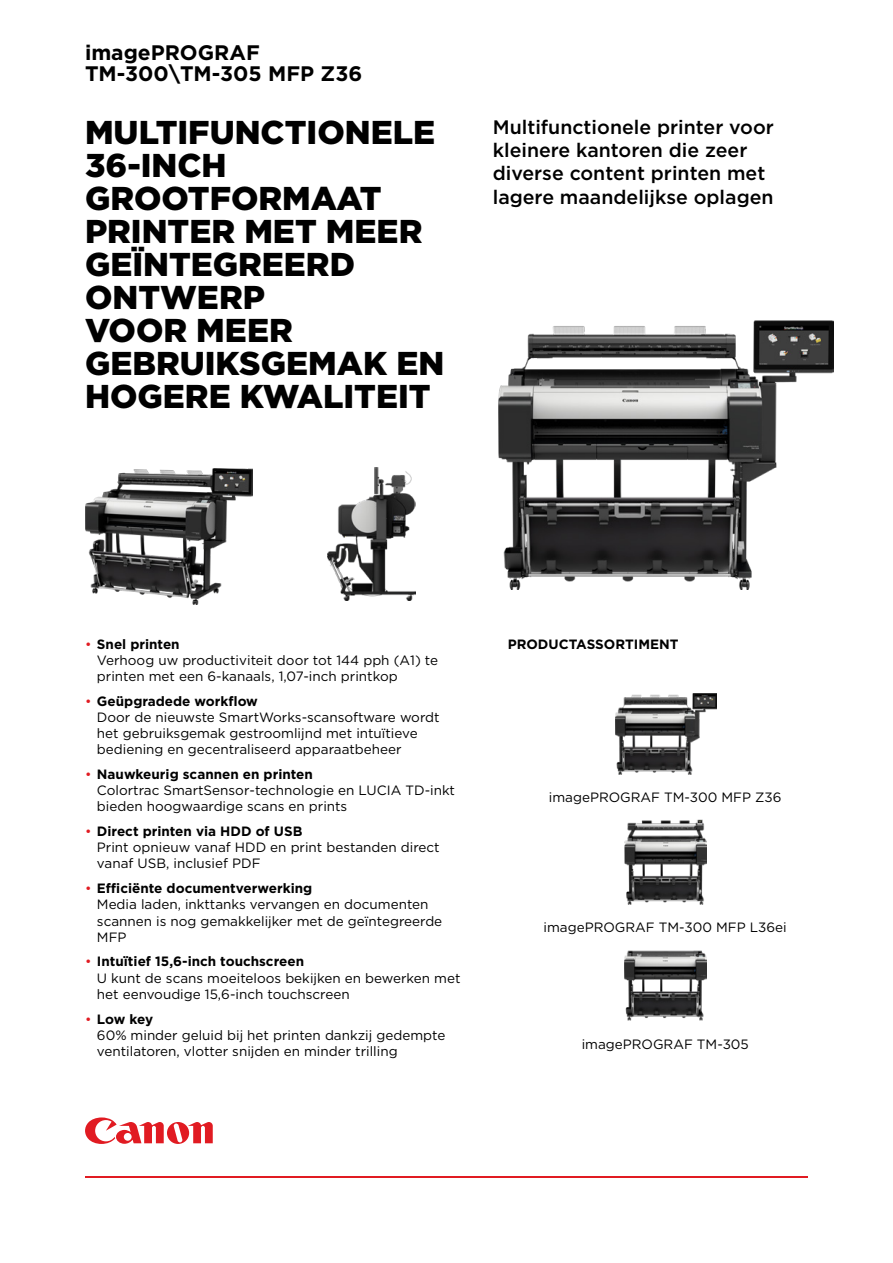
<style>
.page{position:relative;width:893px;height:1263px;background:#fff}
.page>*{position:absolute;margin:0;border:0;box-sizing:border-box;transform-origin:0 0}
.t1{font:900 33px/33px "Gotham";color:#000}
.t2{font:700 21px/21px "Gotham";color:#000}
.t3{font:500 19.5px/23.4px "Gotham";color:#000}
.t4{font:13.5px/16.2px "Gotham";color:#000}
.t5{font:700 13.5px "Gotham";color:#000}
.s1{font-weight:400;color:#e11b22}
.s2{color:#e11b22}
.s3{font-weight:700}
</style>
<div class="page">
<svg style="left:85px;top:1117px;width:128px;height:27px"></svg>
<hr style="left:85px;top:1176px;width:723px;height:2px;background:#e11b22">
<img style="left:85px;top:469px;width:168px;height:135px">
<img style="left:498px;top:320px;width:335px;height:269px">
<img style="left:328px;top:467px;width:88px;height:134px">
<img style="left:615px;top:693px;width:101px;height:81px">
<img style="left:625px;top:819px;width:82px;height:85px">
<img style="left:625px;top:951px;width:82px;height:69px">
<h2 class="t2" style="left:85px;top:42px;width:279px">imagePROGRAF<br>TM-300\TM-305 MFP Z36</h2>
<h1 class="t1" style="left:85px;top:116px;width:361px">MULTIFUNCTIONELE<br>36-INCH<br>GROOTFORMAAT<br>PRINTER MET MEER<br>GEÏNTEGREERD<br>ONTWERP<br>VOOR MEER<br>GEBRUIKSGEMAK EN<br>HOGERE KWALITEIT</h1>
<h3 class="t3" style="left:493px;top:115px;width:283px">Multifunctionele printer voor kleinere kantoren die zeer diverse content printen met lagere maandelijkse oplagen</h3>
<p class="t5" style="left:85px;top:635px;width:96px"><span class="s1">•</span> Snel printen</p>
<p class="t5" style="left:508px;top:635px;width:172px">PRODUCTASSORTIMENT</p>
<p class="t4" style="left:97px;top:651px;width:343px">Verhoog uw productiviteit door tot 144 pph (A1) te printen met een 6-kanaals, 1,07-inch printkop</p>
<p class="t4" style="left:97px;top:692px;width:344px;text-indent:-12px"><span class="s2">•</span> <span class="s3">Geüpgradede workflow<br></span>Door de nieuwste SmartWorks-scansoftware wordt het gebruiksgemak gestroomlijnd met intuïtieve bediening en gecentraliseerd apparaatbeheer</p>
<p class="t4" style="left:97px;top:766px;width:360px;text-indent:-12px"><span class="s2">•</span> <span class="s3">Nauwkeurig scannen en printen<br></span>Colortrac SmartSensor-technologie en LUCIA TD-inkt bieden hoogwaardige scans en prints</p>
<p class="t4" style="left:97px;top:823px;width:344px;text-indent:-12px"><span class="s2">•</span> <span class="s3">Direct printen via HDD of USB<br></span>Print opnieuw vanaf HDD en print bestanden direct vanaf USB, inclusief PDF</p>
<p class="t4" style="left:97px;top:880px;width:347px;text-indent:-12px"><span class="s2">•</span> <span class="s3">Efficiënte documentverwerking<br></span>Media laden, inkttanks vervangen en documenten scannen is nog gemakkelijker met de geïntegreerde MFP</p>
<p class="t4" style="left:97px;top:953px;width:365px;text-indent:-12px"><span class="s2">•</span> <span class="s3">Intuïtief 15,6-inch touchscreen<br></span>U kunt de scans moeiteloos bekijken en bewerken met het eenvoudige 15,6-inch touchscreen</p>
<p class="t4" style="left:97px;top:1010px;width:350px;text-indent:-12px"><span class="s2">•</span> <span class="s3">Low key<br></span>60% minder geluid bij het printen dankzij gedempte ventilatoren, vlotter snijden en minder trilling</p>
<p class="t4" style="left:549px;top:789px;width:234px">imagePROGRAF TM-300 MFP Z36</p>
<p class="t4" style="left:544px;top:919px;width:245px">imagePROGRAF TM-300 MFP L36ei</p>
<p class="t4" style="left:582px;top:1036px;width:169px">imagePROGRAF TM-305</p>
</div>
